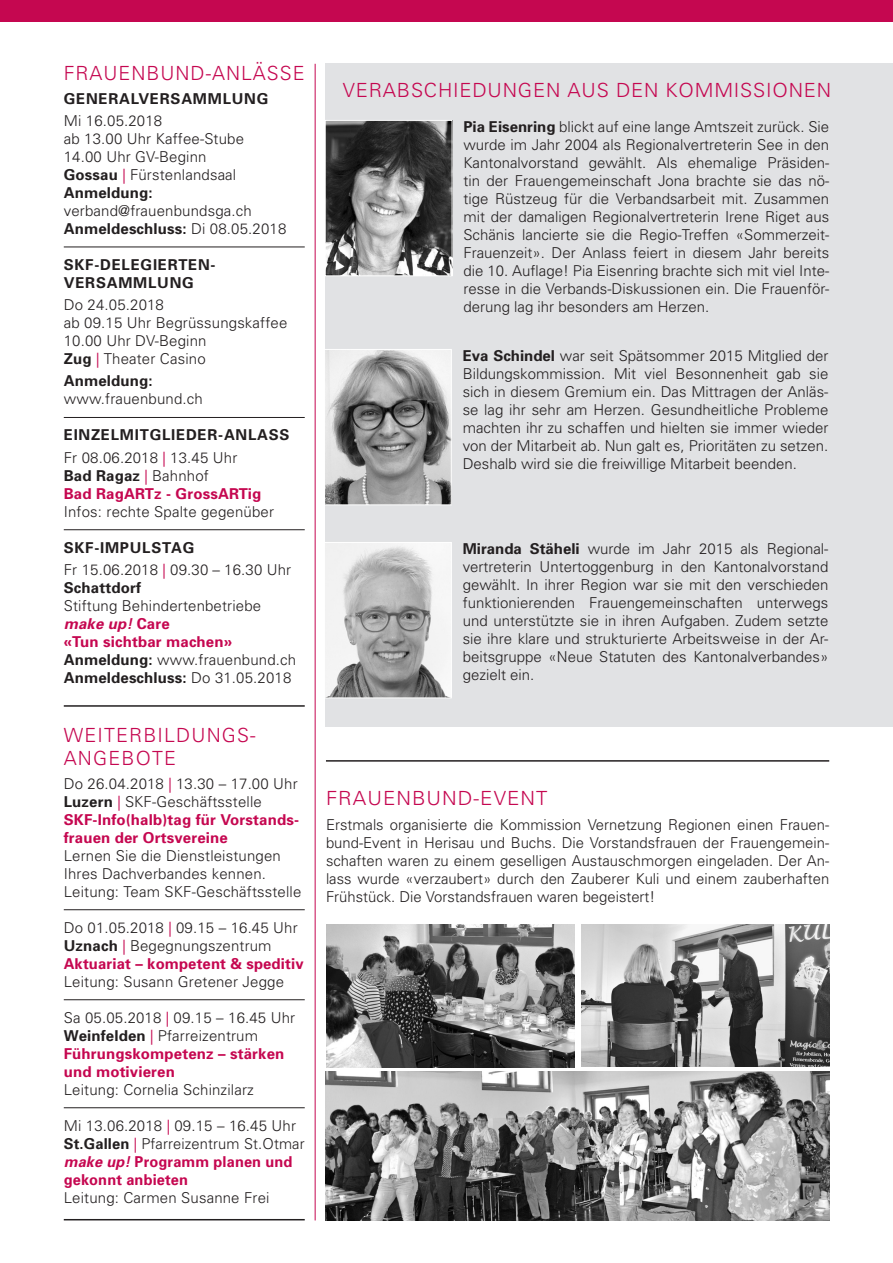
<style>
.page{position:relative;width:893px;height:1263px;background:#fff}
.page>*{position:absolute;margin:0;border:0;box-sizing:border-box;transform-origin:0 0}
.t1{font:300 19.5px/22.5px "Univers";letter-spacing:.05em;color:#c50750}
.t2{font:300 19.5px "Univers";letter-spacing:.05em;color:#c50750;scale:1.04 1}
.t3{font:300 15px/18px "Univers";letter-spacing:.01em;color:#231f20}
.t4{font:700 15px/18px "Univers";letter-spacing:.01em;color:#c50750}
.t5{font:700 15px/18px "Univers";letter-spacing:.05em;color:#231f20}
.t6{font:700 15px "Univers";letter-spacing:.01em;color:#231f20}
.s1{font-weight:700}
.s2{font-family:"Frutiger";color:#c50750}
.s3{font-weight:300}
.s4{font-family:"Frutiger";font-weight:300;color:#c50750}
.s5{color:#231f20}
.s6{font-family:"Frutiger";font-weight:300}
.s7{font-weight:300;color:#231f20}
.s8{font-weight:700;font-style:italic;color:#c50750}
.s9{font-weight:700;color:#c50750}
</style>
<div class="page">
<div style="left:0;top:0;width:893px;height:21px;background:#c50750"></div>
<hr style="left:315px;top:64px;width:1px;height:1156px;background:#c50750">
<hr style="left:64px;top:1219px;width:241px;height:1px;background:#231f20">
<hr style="left:326px;top:760px;width:503px;height:2px;background:#231f20">
<hr style="left:64px;top:247px;width:241px;height:1px;background:#231f20">
<hr style="left:64px;top:417px;width:241px;height:1px;background:#231f20">
<hr style="left:64px;top:529px;width:241px;height:1px;background:#231f20">
<hr style="left:64px;top:705px;width:241px;height:2px;background:#231f20">
<hr style="left:64px;top:909px;width:241px;height:1px;background:#231f20">
<hr style="left:64px;top:999px;width:241px;height:1px;background:#231f20">
<hr style="left:64px;top:1107px;width:241px;height:1px;background:#231f20">
<div style="left:326px;top:64px;width:567px;height:663px;background:#e1e2e4"></div>
<img style="left:327px;top:122px;width:123px;height:152px">
<div style="left:325px;top:120px;width:127px;height:156px;border:1px solid #fff"></div>
<img style="left:326px;top:351px;width:124px;height:152px">
<div style="left:324px;top:349px;width:128px;height:156px;border:1px solid #fff"></div>
<img style="left:326px;top:544px;width:124px;height:152px">
<div style="left:324px;top:542px;width:128px;height:156px;border:1px solid #fff"></div>
<img style="left:326px;top:1071px;width:503px;height:149px">
<img style="left:581px;top:924px;width:248px;height:143px">
<img style="left:326px;top:925px;width:248px;height:142px">
<h1 class="t1" style="left:64px;top:61px;width:242px">FRAUENBUND-ANLÄSSE</h1>
<p class="t5" style="left:64px;top:89px;width:206px">GENERALVERSAMMLUNG</p>
<p class="t3" style="left:64px;top:111px;width:182px">Mi 16.05.2018<br>ab 13.00 Uhr Kaffee-Stube<br>14.00 Uhr GV-Beginn<br><span class="s1">Gossau</span> <span class="s2">|</span> Fürstenlandsaal<br><span class="s1">Anmeldung:</span></p>
<p class="t3" style="left:64px;top:201px;width:224px">verband@frauenbundsga.ch<br><span class="s1">Anmeldeschluss:</span> Di 08.05.2018</p>
<p class="t5" style="left:64px;top:255px;width:153px">SKF-DELEGIERTEN-<br>VERSAMMLUNG</p>
<p class="t3" style="left:64px;top:295px;width:225px">Do 24.05.2018<br>ab 09.15 Uhr Begrüssungskaffee<br>10.00 Uhr DV-Beginn<br><span class="s1">Zug</span> <span class="s2">|</span> Theater Casino</p>
<p class="t6" style="left:64px;top:371px;width:90px">Anmeldung:</p>
<p class="t3" style="left:64px;top:390px;width:141px">www.frauenbund.ch</p>
<p class="t5" style="left:64px;top:423px;width:227px;line-height:22.2px">EINZELMITGLIEDER-ANLASS<br><span class="s3">Fr 08.06.2018</span> <span class="s4">|</span> <span class="s3">13.45 Uhr</span></p>
<p class="t4" style="left:64px;top:466px;width:199px"><span class="s5">Bad Ragaz</span> <span class="s6">|</span> <span class="s7">Bahnhof<br></span>Bad RagARTz - GrossARTig</p>
<p class="t3" style="left:64px;top:502px;width:212px">Infos: rechte Spalte gegenüber</p>
<p class="t3" style="left:64px;top:536px;width:229px;line-height:22.2px"><span class="s1">SKF-IMPULSTAG<br></span>Fr 15.06.2018 <span class="s2">|</span> 09.30 – 16.30 Uhr</p>
<p class="t6" style="left:64px;top:578px;width:79px">Schattdorf</p>
<p class="t3" style="left:64px;top:596px;width:234px">Stiftung Behindertenbetriebe <span class="s8">make up!</span> <span class="s9">Care<br>«Tun sichtbar machen»<br></span><span class="s1">Anmeldung:</span> www.frauenbund.ch<br><span class="s1">Anmeldeschluss:</span> Do 31.05.2018</p>
<h1 class="t1" style="left:64px;top:723px;width:193px">WEITERBILDUNGS-<br>ANGEBOTE</h1>
<p class="t4" style="left:64px;top:774px;width:237px"><span class="s7">Do 26.04.2018</span> <span class="s6">|</span> <span class="s7">13.30 – 17.00 Uhr<br></span><span class="s5">Luzern</span> <span class="s6">|</span> <span class="s7">SKF-Geschäftsstelle<br></span>SKF-Info(halb)tag für Vorstands&shy;frauen der Ortsvereine</p>
<p class="t3" style="left:64px;top:846px;width:239px">Lernen Sie die Dienstleistungen<br>Ihres Dachverbandes kennen.<br>Leitung: Team SKF-Geschäftsstelle</p>
<p class="t3" style="left:64px;top:918px;width:241px">Do 01.05.2018 <span class="s2">|</span> 09.15 – 16.45 Uhr<br><span class="s1">Uznach</span> <span class="s2">|</span> Begegnungszentrum<br><span class="s9">Aktuariat – kompetent &amp; speditiv</span></p>
<p class="t3" style="left:64px;top:972px;width:222px">Leitung: Susann Gretener Jegge</p>
<p class="t3" style="left:64px;top:1008px;width:233px">Sa 05.05.2018 <span class="s2">|</span> 09.15 – 16.45 Uhr<br><span class="s1">Weinfelden</span> <span class="s2">|</span> Pfarreizentrum<br><span class="s9">Führungskompetenz – stärken und motivieren</span></p>
<p class="t3" style="left:64px;top:1080px;width:192px">Leitung: Cornelia Schinzilarz</p>
<p class="t3" style="left:64px;top:1116px;width:242px">Mi 13.06.2018 <span class="s2">|</span> 09.15 – 16.45 Uhr<br><span class="s1">St.Gallen</span> <span class="s2">|</span> Pfarreizentrum St.Otmar <span class="s8">make up!</span> <span class="s9">Programm planen und gekonnt anbieten</span></p>
<p class="t3" style="left:64px;top:1188px;width:207px">Leitung: Carmen Susanne Frei</p>
<h1 class="t1" style="left:343px;top:78px;width:490px">VERABSCHIEDUNGEN AUS DEN KOMMISSIONEN</h1>
<p class="t3" style="left:463px;top:117px;width:367px;text-align:justify"><span class="s1">Pia Eisenring</span> blickt auf eine lange Amtszeit zurück. Sie wurde im Jahr 2004 als Regionalvertreterin See in den Kantonalvorstand gewählt. Als ehemalige Präsiden&shy;tin der Frauengemeinschaft Jona brachte sie das nö&shy;tige Rüstzeug für die Verbandsarbeit mit. Zusammen mit der damaligen Regionalvertreterin Irene Riget aus Schänis lancierte sie die Regio-Treffen «Sommerzeit-Frauenzeit». Der Anlass feiert in diesem Jahr bereits die 10. Auflage! Pia Eisenring brachte sich mit viel Inte&shy;resse in die Verbands-Diskussionen ein. Die Frauenför&shy;derung lag ihr besonders am Herzen.</p>
<p class="t3" style="left:463px;top:346px;width:367px;text-align:justify"><span class="s1">Eva Schindel</span> war seit Spätsommer 2015 Mitglied der Bildungskommission. Mit viel Besonnenheit gab sie sich in diesem Gremium ein. Das Mittragen der Anläs&shy;se lag ihr sehr am Herzen. Gesundheitliche Probleme machten ihr zu schaffen und hielten sie immer wieder von der Mitarbeit ab. Nun galt es, Prioritäten zu setzen.<br>Deshalb wird sie die freiwillige Mitarbeit beenden.</p>
<p class="t3" style="left:463px;top:539px;width:367px;text-align:justify"><span class="s1">Miranda Stäheli</span> wurde im Jahr 2015 als Regional&shy;vertreterin Untertoggenburg in den Kantonalvorstand gewählt. In ihrer Region war sie mit den verschieden funktionierenden Frauengemeinschaften unterwegs und unterstützte sie in ihren Aufgaben. Zudem setzte sie ihre klare und strukturierte Arbeitsweise in der Ar&shy;beitsgruppe «Neue Statuten des Kantonalverbandes» gezielt ein.</p>
<h1 class="t2" style="left:326px;top:786px;width:214px">FRAUENBUND-EVENT</h1>
<p class="t3" style="left:326px;top:815px;width:505px;text-align:justify">Erstmals organisierte die Kommission Vernetzung Regionen einen Frauen&shy;bund-Event in Herisau und Buchs. Die Vorstandsfrauen der Frauengemein&shy;schaften waren zu einem geselligen Austauschmorgen eingeladen. Der An&shy;lass wurde «verzaubert» durch den Zauberer Kuli und einem zauberhaften Frühstück. Die Vorstandsfrauen waren begeistert!</p>
</div>
